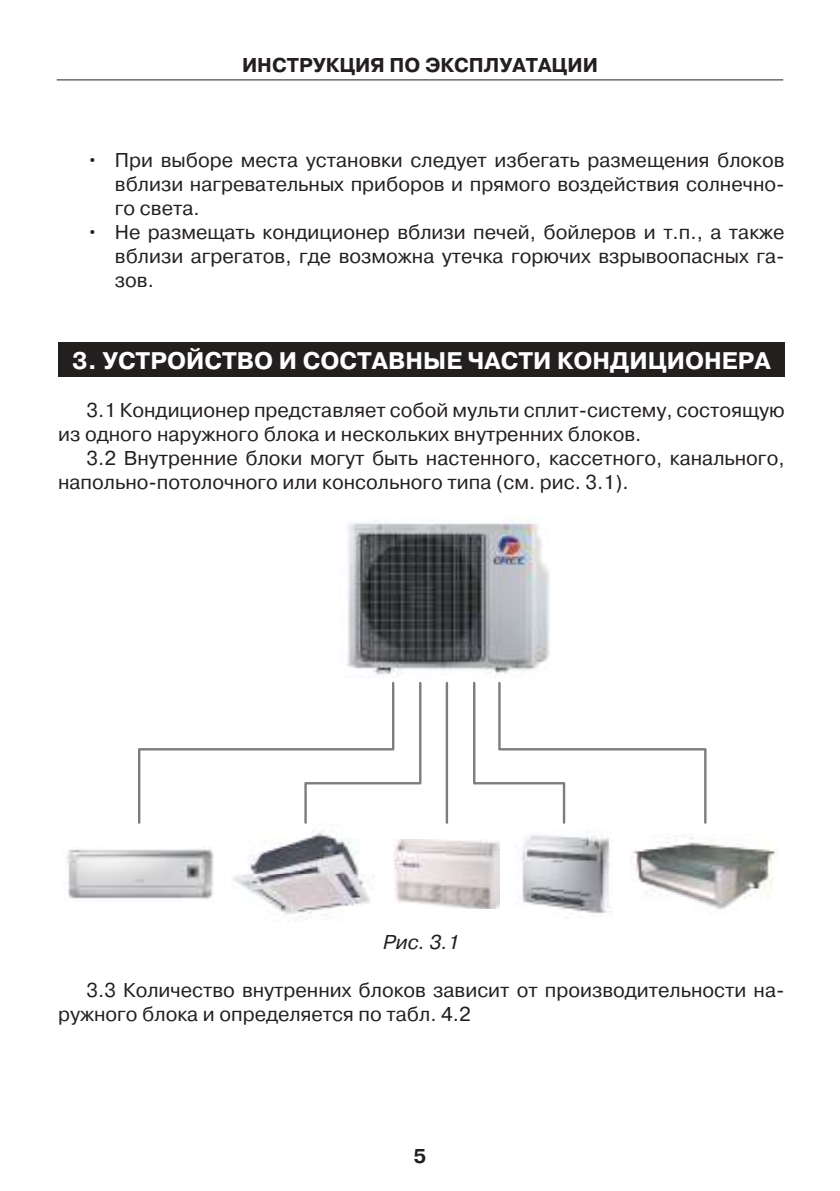
<style>
.page{position:relative;width:840px;height:1191px;background:#fff}
.page>*{position:absolute;margin:0;border:0;box-sizing:border-box;transform-origin:0 0}
.t1{font:700 24px "Pragmatica C";color:#fff}
.t2{font:20px/24px "Pragmatica C";color:#241f1f}
.t3{font:700 20px "Pragmatica C";color:#241f1f}
.t4{font:italic 20px "Pragmatica C";color:#241f1f}
</style>
<div class="page">
<hr style="left:57px;top:79px;width:725px;height:1px;background:#241f1f">
<div style="left:58px;top:343px;width:726px;height:34px;background:#241f1f"></div>
<img style="left:232px;top:823px;width:142px;height:97px">
<img style="left:66px;top:849px;width:148px;height:50px">
<img style="left:515px;top:835px;width:97px;height:84px">
<img style="left:346px;top:517px;width:204px;height:160px">
<svg style="left:473px;top:682px;width:233px;height:141px"></svg>
<svg style="left:138px;top:682px;width:283px;height:141px"></svg>
<img style="left:630px;top:834px;width:146px;height:76px">
<img style="left:393px;top:839px;width:106px;height:70px">
<hr style="left:445px;top:682px;width:3px;height:141px;background:#7d7c7e">
<p class="t3" style="left:242px;top:58px;width:357px">ИНСТРУКЦИЯ ПО ЭКСПЛУАТАЦИИ</p>
<p class="t2" style="left:115px;top:148px;width:670px;text-align:justify;text-indent:-28px">• При выборе места установки следует избегать размещения блоков вблизи нагревательных приборов и прямого воздействия солнечно&shy;го света.</p>
<p class="t2" style="left:115px;top:220px;width:670px;text-align:justify;text-indent:-28px">• Не размещать кондиционер вблизи печей, бойлеров и т.п., а также вблизи агрегатов, где возможна утечка горючих взрывоопасных га&shy;зов.</p>
<p class="t1" style="left:72px;top:352px;width:699px">3. УСТРОЙСТВО И СОСТАВНЫЕ ЧАСТИ КОНДИЦИОНЕРА</p>
<p class="t2" style="left:58px;top:398px;width:727px;text-indent:28px">3.1 Кондиционер представляет собой мульти сплит-систему, состоящую из одного наружного блока и нескольких внутренних блоков.</p>
<p class="t2" style="left:58px;top:446px;width:727px;text-indent:28px">3.2 Внутренние блоки могут быть настенного, кассетного, канального, напольно-потолочного или консольного типа (см. рис. 3.1).</p>
<p class="t4" style="left:383px;top:931px;width:78px">Рис. 3.1</p>
<p class="t2" style="left:58px;top:978px;width:727px;text-indent:28px">3.3 Количество внутренних блоков зависит от производительности на&shy;ружного блока и определяется по табл. 4.2</p>
<p class="t3" style="left:413px;top:1149px;width:14px">5</p>
</div>
